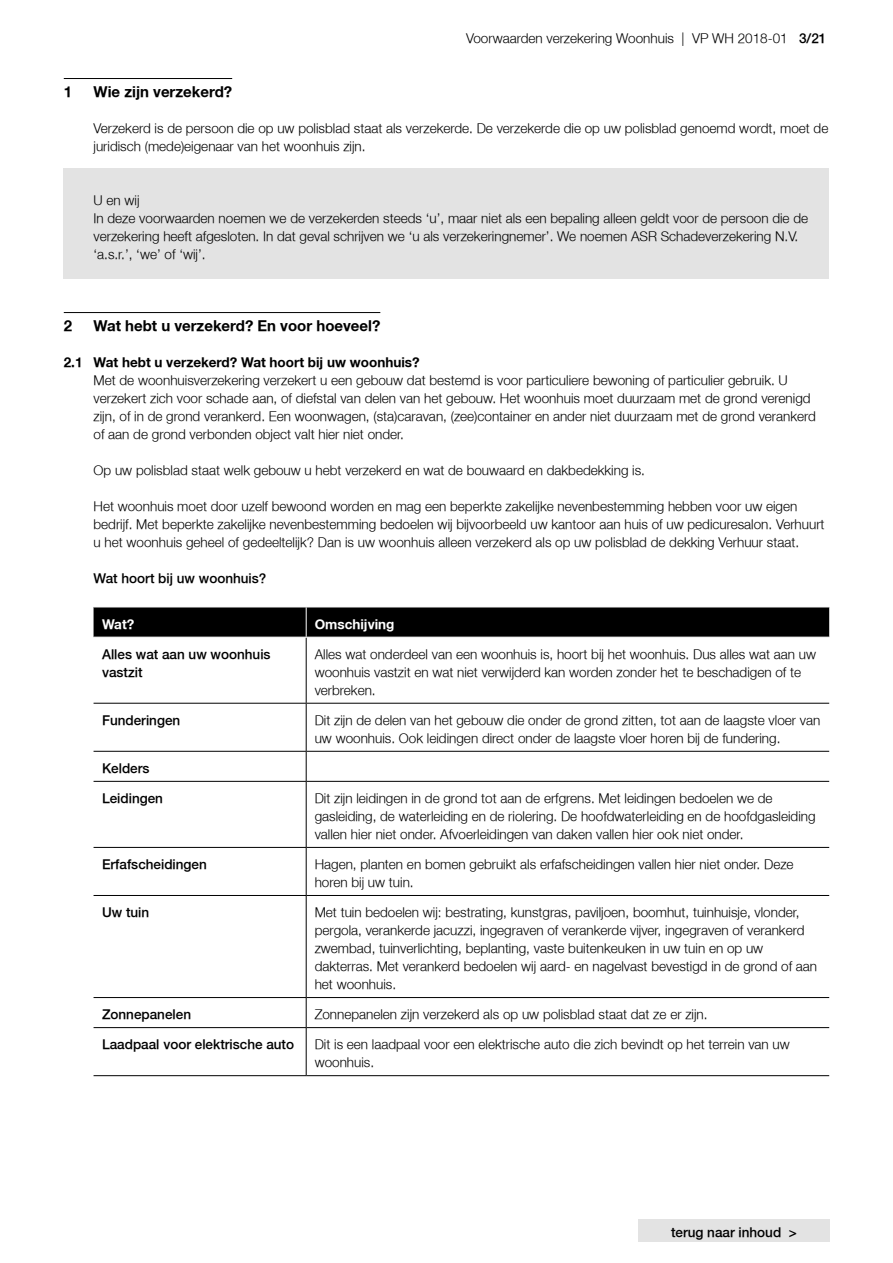
<style>
.page{position:relative;width:893px;height:1263px;background:#fff}
.page>*{position:absolute;margin:0;border:0;box-sizing:border-box;transform-origin:0 0}
.t1{font:700 15px "Fortis Helvetica";color:#000}
.t2{font:300 13.5px/18px "Fortis Helvetica";color:#000}
.t3{font:300 13.5px/18px "Fortis Helvetica";color:#000}
.t4{font:700 13.5px "Fortis Helvetica";color:#000}
.t5{font:700 13.5px "Fortis Helvetica";color:#fff}
.s1{font-style:inherit}
</style>
<div class="page">
<div style="left:638px;top:1219px;width:192px;height:23px;background:#e3e3e3"></div>
<hr style="left:64px;top:78px;width:168px;height:1px;background:#000">
<div style="left:64px;top:169px;width:765px;height:20px;background:#e3e3e3"></div>
<div style="left:64px;top:187px;width:765px;height:20px;background:#e3e3e3"></div>
<div style="left:64px;top:205px;width:765px;height:56px;background:#e3e3e3"></div>
<div style="left:64px;top:259px;width:765px;height:20px;background:#e3e3e3"></div>
<hr style="left:64px;top:312px;width:316px;height:1px;background:#000">
<div style="left:94px;top:608px;width:735px;height:29px;background:#000"></div>
<hr style="left:306px;top:637px;width:1px;height:66px;background:#000">
<hr style="left:94px;top:703px;width:212px;height:1px;background:#000">
<hr style="left:306px;top:704px;width:1px;height:47px;background:#000">
<hr style="left:306px;top:703px;width:523px;height:1px;background:#000">
<hr style="left:94px;top:751px;width:212px;height:1px;background:#000">
<svg style="left:306px;top:752px;width:1px;height:29px"></svg>
<hr style="left:306px;top:751px;width:523px;height:1px;background:#000">
<hr style="left:94px;top:781px;width:212px;height:1px;background:#000">
<hr style="left:306px;top:782px;width:1px;height:65px;background:#000">
<hr style="left:306px;top:781px;width:523px;height:1px;background:#000">
<hr style="left:94px;top:847px;width:212px;height:1px;background:#000">
<hr style="left:306px;top:848px;width:1px;height:47px;background:#000">
<hr style="left:306px;top:847px;width:523px;height:1px;background:#000">
<hr style="left:94px;top:895px;width:212px;height:1px;background:#000">
<hr style="left:306px;top:896px;width:1px;height:101px;background:#000">
<hr style="left:306px;top:895px;width:523px;height:1px;background:#000">
<hr style="left:94px;top:997px;width:212px;height:1px;background:#000">
<svg style="left:306px;top:998px;width:1px;height:29px"></svg>
<hr style="left:306px;top:997px;width:523px;height:1px;background:#000">
<hr style="left:94px;top:1027px;width:212px;height:1px;background:#000">
<hr style="left:306px;top:1028px;width:1px;height:47px;background:#000">
<hr style="left:306px;top:1027px;width:523px;height:1px;background:#000">
<hr style="left:94px;top:1075px;width:212px;height:1px;background:#000">
<hr style="left:306px;top:1075px;width:523px;height:1px;background:#000">
<hr style="left:306px;top:607px;width:1px;height:30px;background:#fff">
<hr style="left:306px;top:637px;width:523px;height:1px;background:#fff">
<p class="t2" style="left:466px;top:29px;width:362px">Voorwaarden verzekering Woonhuis | VP WH 2018-01 <span class="s1">3/21</span></p>
<p class="t1" style="left:64px;top:82px;width:10px">1</p>
<p class="t1" style="left:94px;top:82px;width:140px">Wie zijn verzekerd?</p>
<p class="t2" style="left:94px;top:119px;width:736px">Verzekerd is de persoon die op uw polisblad staat als verzekerde. De verzekerde die op uw polisblad genoemd wordt, moet de juridisch (mede)eigenaar van het woonhuis zijn.</p>
<p class="t2" style="left:94px;top:191px;width:716px">U en wij<br>In deze voorwaarden noemen we de verzekerden steeds ‘u’, maar niet als een bepaling alleen geldt voor de persoon die de verzekering heeft afgesloten. In dat geval schrijven we ‘u als verzekeringnemer’. We noemen ASR Schadeverzekering N.V. ‘a.s.r.’, ‘we’ of ‘wij’.</p>
<p class="t1" style="left:64px;top:316px;width:10px">2</p>
<p class="t1" style="left:94px;top:316px;width:288px">Wat hebt u verzekerd? En voor hoeveel?</p>
<p class="t4" style="left:64px;top:353px;width:357px">2.1 Wat hebt u verzekerd? Wat hoort bij uw woonhuis?</p>
<p class="t2" style="left:94px;top:371px;width:724px">Met de woonhuisverzekering verzekert u een gebouw dat bestemd is voor particuliere bewoning of particulier gebruik. U verzekert zich voor schade aan, of diefstal van delen van het gebouw. Het woonhuis moet duurzaam met de grond verenigd zijn, of in de grond verankerd. Een woonwagen, (sta)caravan, (zee)container en ander niet duurzaam met de grond verankerd of aan de grond verbonden object valt hier niet onder.</p>
<p class="t2" style="left:94px;top:461px;width:553px">Op uw polisblad staat welk gebouw u hebt verzekerd en wat de bouwaard en dakbedekking is.</p>
<p class="t2" style="left:94px;top:497px;width:732px">Het woonhuis moet door uzelf bewoond worden en mag een beperkte zakelijke nevenbestemming hebben voor uw eigen bedrijf. Met beperkte zakelijke nevenbestemming bedoelen wij bijvoorbeeld uw kantoor aan huis of uw pedicuresalon. Verhuurt u het woonhuis geheel of gedeeltelijk? Dan is uw woonhuis alleen verzekerd als op uw polisblad de dekking Verhuur staat.</p>
<p class="t3" style="left:94px;top:569px;width:174px">Wat hoort bij uw woonhuis?</p>
<p class="t5" style="left:102px;top:615px;width:34px">Wat?</p>
<p class="t5" style="left:315px;top:615px;width:81px">Omschijving</p>
<p class="t3" style="left:102px;top:645px;width:170px">Alles wat aan uw woonhuis vastzit</p>
<p class="t2" style="left:315px;top:645px;width:503px">Alles wat onderdeel van een woonhuis is, hoort bij het woonhuis. Dus alles wat aan uw woonhuis vastzit en wat niet verwijderd kan worden zonder het te beschadigen of te verbreken.</p>
<p class="t3" style="left:102px;top:711px;width:80px">Funderingen</p>
<p class="t2" style="left:315px;top:711px;width:507px">Dit zijn de delen van het gebouw die onder de grond zitten, tot aan de laagste vloer van uw woonhuis. Ook leidingen direct onder de laagste vloer horen bij de fundering.</p>
<p class="t3" style="left:102px;top:759px;width:49px">Kelders</p>
<p class="t3" style="left:102px;top:790px;width:63px">Leidingen</p>
<p class="t2" style="left:315px;top:789px;width:502px">Dit zijn leidingen in de grond tot aan de erfgrens. Met leidingen bedoelen we de gasleiding, de waterleiding en de riolering. De hoofdwaterleiding en de hoofdgasleiding vallen hier niet onder. Afvoerleidingen van daken vallen hier ook niet onder.</p>
<p class="t3" style="left:102px;top:856px;width:106px">Erfafscheidingen</p>
<p class="t2" style="left:315px;top:855px;width:480px">Hagen, planten en bomen gebruikt als erfafscheidingen vallen hier niet onder. Deze horen bij uw tuin.</p>
<p class="t3" style="left:102px;top:904px;width:49px">Uw tuin</p>
<p class="t2" style="left:315px;top:903px;width:504px">Met tuin bedoelen wij: bestrating, kunstgras, paviljoen, boomhut, tuinhuisje, vlonder, pergola, verankerde jacuzzi, ingegraven of verankerde vijver, ingegraven of verankerd zwembad, tuinverlichting, beplanting, vaste buitenkeuken in uw tuin en op uw dakterras. Met verankerd bedoelen wij aard- en nagelvast bevestigd in de grond of aan het woonhuis.</p>
<p class="t3" style="left:102px;top:1006px;width:91px">Zonnepanelen</p>
<p class="t2" style="left:315px;top:1005px;width:394px">Zonnepanelen zijn verzekerd als op uw polisblad staat dat ze er zijn.</p>
<p class="t3" style="left:102px;top:1036px;width:194px">Laadpaal voor elektrische auto</p>
<p class="t2" style="left:315px;top:1035px;width:477px">Dit is een laadpaal voor een elektrische auto die zich bevindt op het terrein van uw woonhuis.</p>
<p class="t3" style="left:671px;top:1224px;width:127px">terug naar inhoud &gt;</p>
</div>
